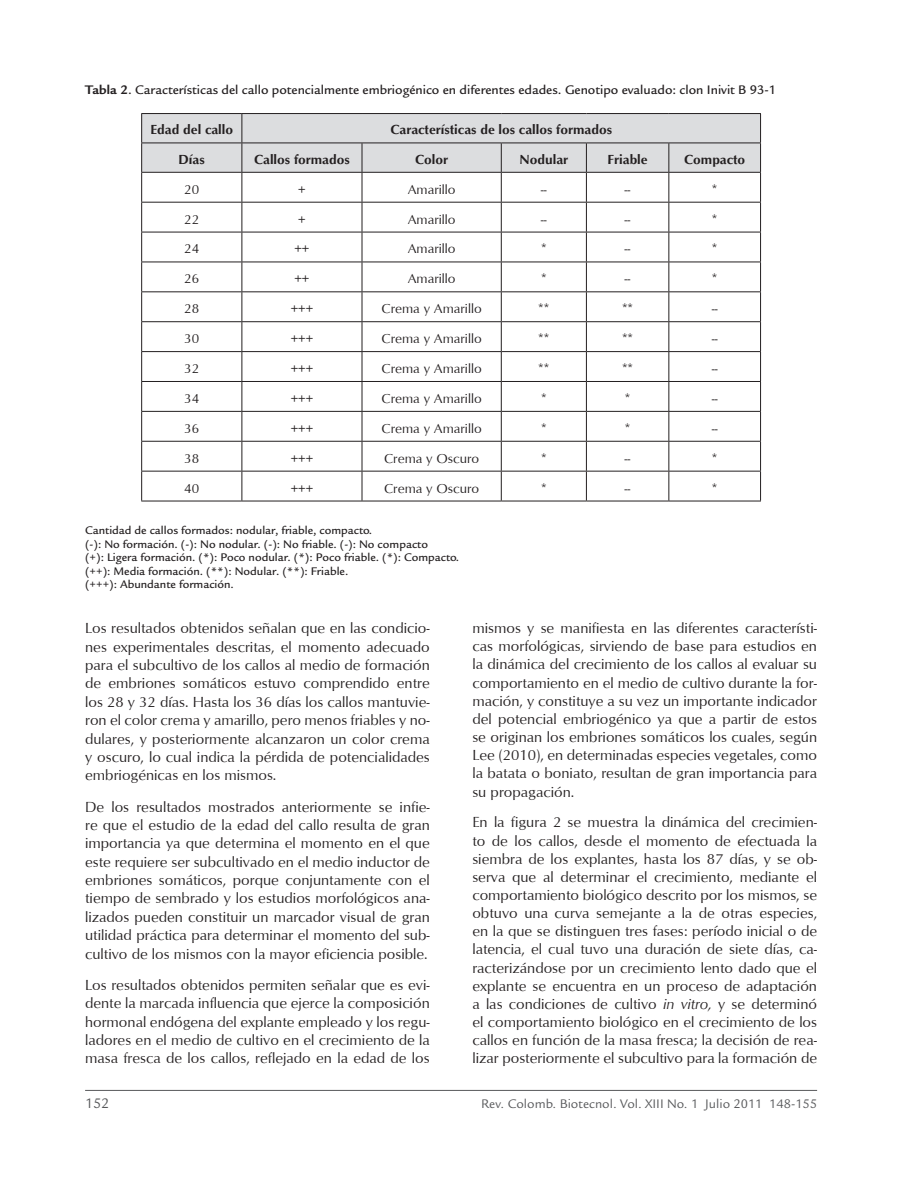
<style>
.page{position:relative;width:915px;height:1191px;background:#fff}
.page>*{position:absolute;margin:0;border:0;box-sizing:border-box;transform-origin:0 0}
.BODY_TEXT{font:15px/18.1px "Optimum";color:#231f20;text-align:justify}
.t1{font:15px "Legacy Sans Std";color:#57585a}
.TABLA_CENTRO{font:13.5px "Optimum";color:#231f20}
.TIT_TABLA{font:500 13.5px "Legacy Sans Std";color:#231f20}
.TABLA_CABEZA{font:700 13.5px "Optimum";color:#231f20}
.t2{font:13.5px "Legacy Sans Std";color:#57585a}
.TABLA_NOTA{font:500 12px/13.5px "Legacy Sans Std";color:#231f20}
.s1{font-weight:700}
.s2{font-style:italic}
</style>
<div class="page">
<hr style="left:85px;top:1090px;width:731px;height:1px;background:#57585a">
<hr style="left:141px;top:113px;width:101px;height:1px;background:#231f20">
<hr style="left:242px;top:113px;width:120px;height:1px;background:#231f20">
<hr style="left:362px;top:113px;width:139px;height:1px;background:#231f20">
<hr style="left:501px;top:113px;width:85px;height:1px;background:#231f20">
<hr style="left:586px;top:113px;width:82px;height:1px;background:#231f20">
<hr style="left:668px;top:113px;width:92px;height:1px;background:#231f20">
<svg style="left:141px;top:114px;width:620px;height:387px"></svg>
<hr style="left:141px;top:500px;width:101px;height:1px;background:#231f20">
<hr style="left:242px;top:500px;width:120px;height:1px;background:#231f20">
<hr style="left:362px;top:500px;width:139px;height:1px;background:#231f20">
<hr style="left:501px;top:500px;width:85px;height:1px;background:#231f20">
<hr style="left:586px;top:500px;width:82px;height:1px;background:#231f20">
<hr style="left:668px;top:500px;width:92px;height:1px;background:#231f20">
<p class="TIT_TABLA" style="left:85px;top:82px;width:692px"><span class="s1">Tabla 2</span>. Características del callo potencialmente embriogénico en diferentes edades. Genotipo evaluado: clon Inivit B 93-1</p>
<p class="TABLA_CABEZA" style="left:150px;top:122px;width:84px">Edad del callo</p>
<p class="TABLA_CABEZA" style="left:390px;top:122px;width:223px">Características de los callos formados</p>
<p class="TABLA_CABEZA" style="left:178px;top:151px;width:28px">Días</p>
<p class="TABLA_CABEZA" style="left:254px;top:151px;width:97px">Callos formados</p>
<p class="TABLA_CABEZA" style="left:415px;top:151px;width:34px">Color</p>
<p class="TABLA_CABEZA" style="left:519px;top:151px;width:50px">Nodular</p>
<p class="TABLA_CABEZA" style="left:607px;top:151px;width:42px">Friable</p>
<p class="TABLA_CABEZA" style="left:683px;top:151px;width:63px">Compacto</p>
<p class="TABLA_CENTRO" style="left:184px;top:181px;width:16px">20</p>
<p class="TABLA_CENTRO" style="left:298px;top:181px;width:9px">+</p>
<p class="TABLA_CENTRO" style="left:407px;top:181px;width:49px">Amarillo</p>
<p class="TABLA_CENTRO" style="left:540px;top:181px;width:7px">--</p>
<p class="TABLA_CENTRO" style="left:624px;top:181px;width:7px">--</p>
<p class="TABLA_CENTRO" style="left:711px;top:181px;width:7px">*</p>
<p class="TABLA_CENTRO" style="left:184px;top:211px;width:16px">22</p>
<p class="TABLA_CENTRO" style="left:298px;top:211px;width:9px">+</p>
<p class="TABLA_CENTRO" style="left:407px;top:211px;width:49px">Amarillo</p>
<p class="TABLA_CENTRO" style="left:540px;top:211px;width:7px">--</p>
<p class="TABLA_CENTRO" style="left:624px;top:211px;width:7px">--</p>
<p class="TABLA_CENTRO" style="left:184px;top:241px;width:16px">24</p>
<p class="TABLA_CENTRO" style="left:294px;top:241px;width:16px">++</p>
<p class="TABLA_CENTRO" style="left:407px;top:241px;width:49px">Amarillo</p>
<p class="TABLA_CENTRO" style="left:541px;top:241px;width:7px">*</p>
<p class="TABLA_CENTRO" style="left:184px;top:271px;width:16px">26</p>
<p class="TABLA_CENTRO" style="left:294px;top:271px;width:16px">++</p>
<p class="TABLA_CENTRO" style="left:407px;top:271px;width:49px">Amarillo</p>
<p class="TABLA_CENTRO" style="left:541px;top:271px;width:7px">*</p>
<p class="TABLA_CENTRO" style="left:624px;top:241px;width:7px">--</p>
<p class="TABLA_CENTRO" style="left:624px;top:271px;width:7px">--</p>
<p class="TABLA_CENTRO" style="left:184px;top:301px;width:16px">28</p>
<p class="TABLA_CENTRO" style="left:290px;top:301px;width:24px">+++</p>
<p class="TABLA_CENTRO" style="left:381px;top:301px;width:102px">Crema y Amarillo</p>
<p class="TABLA_CENTRO" style="left:538px;top:301px;width:13px">**</p>
<p class="TABLA_CENTRO" style="left:622px;top:301px;width:13px">**</p>
<p class="TABLA_CENTRO" style="left:184px;top:331px;width:16px">30</p>
<p class="TABLA_CENTRO" style="left:290px;top:331px;width:24px">+++</p>
<p class="TABLA_CENTRO" style="left:381px;top:331px;width:102px">Crema y Amarillo</p>
<p class="TABLA_CENTRO" style="left:538px;top:331px;width:13px">**</p>
<p class="TABLA_CENTRO" style="left:622px;top:331px;width:13px">**</p>
<p class="TABLA_CENTRO" style="left:184px;top:360px;width:16px">32</p>
<p class="TABLA_CENTRO" style="left:290px;top:360px;width:24px">+++</p>
<p class="TABLA_CENTRO" style="left:381px;top:360px;width:102px">Crema y Amarillo</p>
<p class="TABLA_CENTRO" style="left:538px;top:360px;width:13px">**</p>
<p class="TABLA_CENTRO" style="left:622px;top:360px;width:13px">**</p>
<p class="TABLA_CENTRO" style="left:184px;top:390px;width:16px">34</p>
<p class="TABLA_CENTRO" style="left:290px;top:390px;width:24px">+++</p>
<p class="TABLA_CENTRO" style="left:381px;top:390px;width:102px">Crema y Amarillo</p>
<p class="TABLA_CENTRO" style="left:541px;top:390px;width:7px">*</p>
<p class="TABLA_CENTRO" style="left:624px;top:390px;width:7px">*</p>
<p class="TABLA_CENTRO" style="left:184px;top:420px;width:16px">36</p>
<p class="TABLA_CENTRO" style="left:290px;top:420px;width:24px">+++</p>
<p class="TABLA_CENTRO" style="left:381px;top:420px;width:102px">Crema y Amarillo</p>
<p class="TABLA_CENTRO" style="left:541px;top:420px;width:7px">*</p>
<p class="TABLA_CENTRO" style="left:624px;top:420px;width:7px">*</p>
<p class="TABLA_CENTRO" style="left:184px;top:450px;width:16px">38</p>
<p class="TABLA_CENTRO" style="left:290px;top:450px;width:24px">+++</p>
<p class="TABLA_CENTRO" style="left:384px;top:450px;width:97px">Crema y Oscuro</p>
<p class="TABLA_CENTRO" style="left:541px;top:450px;width:7px">*</p>
<p class="TABLA_CENTRO" style="left:184px;top:480px;width:16px">40</p>
<p class="TABLA_CENTRO" style="left:290px;top:480px;width:24px">+++</p>
<p class="TABLA_CENTRO" style="left:384px;top:480px;width:97px">Crema y Oscuro</p>
<p class="TABLA_CENTRO" style="left:541px;top:480px;width:7px">*</p>
<p class="TABLA_NOTA" style="left:85px;top:524px;width:375px">Cantidad de callos formados: nodular, friable, compacto.<br>(-): No formación. (-): No nodular. (-): No friable. (-): No compacto<br>(+): Ligera formación. (*): Poco nodular. (*): Poco friable. (*): Compacto. (++): Media formación. (**): Nodular. (**): Friable.<br>(+++): Abundante formación.</p>
<p class="TABLA_CENTRO" style="left:624px;top:450px;width:7px">--</p>
<p class="TABLA_CENTRO" style="left:624px;top:480px;width:7px">--</p>
<p class="TABLA_CENTRO" style="left:711px;top:211px;width:7px">*</p>
<p class="TABLA_CENTRO" style="left:711px;top:241px;width:7px">*</p>
<p class="TABLA_CENTRO" style="left:711px;top:271px;width:7px">*</p>
<p class="TABLA_CENTRO" style="left:711px;top:301px;width:7px">--</p>
<p class="TABLA_CENTRO" style="left:711px;top:331px;width:7px">--</p>
<p class="TABLA_CENTRO" style="left:711px;top:360px;width:7px">--</p>
<p class="TABLA_CENTRO" style="left:711px;top:390px;width:7px">--</p>
<p class="TABLA_CENTRO" style="left:711px;top:420px;width:7px">--</p>
<p class="TABLA_CENTRO" style="left:711px;top:450px;width:7px">*</p>
<p class="TABLA_CENTRO" style="left:711px;top:480px;width:7px">*</p>
<p class="BODY_TEXT" style="left:85px;top:618px;width:346px">Los resultados obtenidos señalan que en las condicio&shy;nes experimentales descritas, el momento adecuado para el subcultivo de los callos al medio de formación de embriones somáticos estuvo comprendido entre los 28 y 32 días. Hasta los 36 días los callos mantuvie&shy;ron el color crema y amarillo, pero menos friables y no&shy;dulares, y posteriormente alcanzaron un color crema y oscuro, lo cual indica la pérdida de potencialidades embriogénicas en los mismos.</p>
<p class="BODY_TEXT" style="left:85px;top:797px;width:346px">De los resultados mostrados anteriormente se infie&shy;re que el estudio de la edad del callo resulta de gran importancia ya que determina el momento en el que este requiere ser subcultivado en el medio inductor de embriones somáticos, porque conjuntamente con el tiempo de sembrado y los estudios morfológicos ana&shy;lizados pueden constituir un marcador visual de gran utilidad práctica para determinar el momento del sub&shy;cultivo de los mismos con la mayor eficiencia posible.</p>
<p class="BODY_TEXT" style="left:85px;top:975px;width:346px">Los resultados obtenidos permiten señalar que es evi&shy;dente la marcada influencia que ejerce la composición hormonal endógena del explante empleado y los regu&shy;ladores en el medio de cultivo en el crecimiento de la masa fresca de los callos, reflejado en la edad de los</p>
<p class="BODY_TEXT" style="left:472px;top:619px;width:346px">mismos y se manifiesta en las diferentes característi&shy;cas morfológicas, sirviendo de base para estudios en la dinámica del crecimiento de los callos al evaluar su comportamiento en el medio de cultivo durante la for&shy;mación, y constituye a su vez un importante indicador del potencial embriogénico ya que a partir de estos se originan los embriones somáticos los cuales, según Lee (2010), en determinadas especies vegetales, como la batata o boniato, resultan de gran importancia para su propagación.</p>
<p class="BODY_TEXT" style="left:472px;top:813px;width:346px">En la figura 2 se muestra la dinámica del crecimien&shy;to de los callos, desde el momento de efectuada la siembra de los explantes, hasta los 87 días, y se ob&shy;serva que al determinar el crecimiento, mediante el comportamiento biológico descrito por los mismos, se obtuvo una curva semejante a la de otras especies, en la que se distinguen tres fases: período inicial o de latencia, el cual tuvo una duración de siete días, ca&shy;racterizándose por un crecimiento lento dado que el explante se encuentra en un proceso de adaptación a las condiciones de cultivo <span class="s2">in vitro,</span> y se determinó el comportamiento biológico en el crecimiento de los callos en función de la masa fresca; la decisión de rea&shy;lizar posteriormente el subcultivo para la formación de</p>
<p class="t1" style="left:85px;top:1094px;width:26px">152</p>
<p class="t2" style="left:481px;top:1096px;width:337px">Rev. Colomb. Biotecnol. Vol. XIII No. 1 Julio 2011 148-155</p>
</div>
